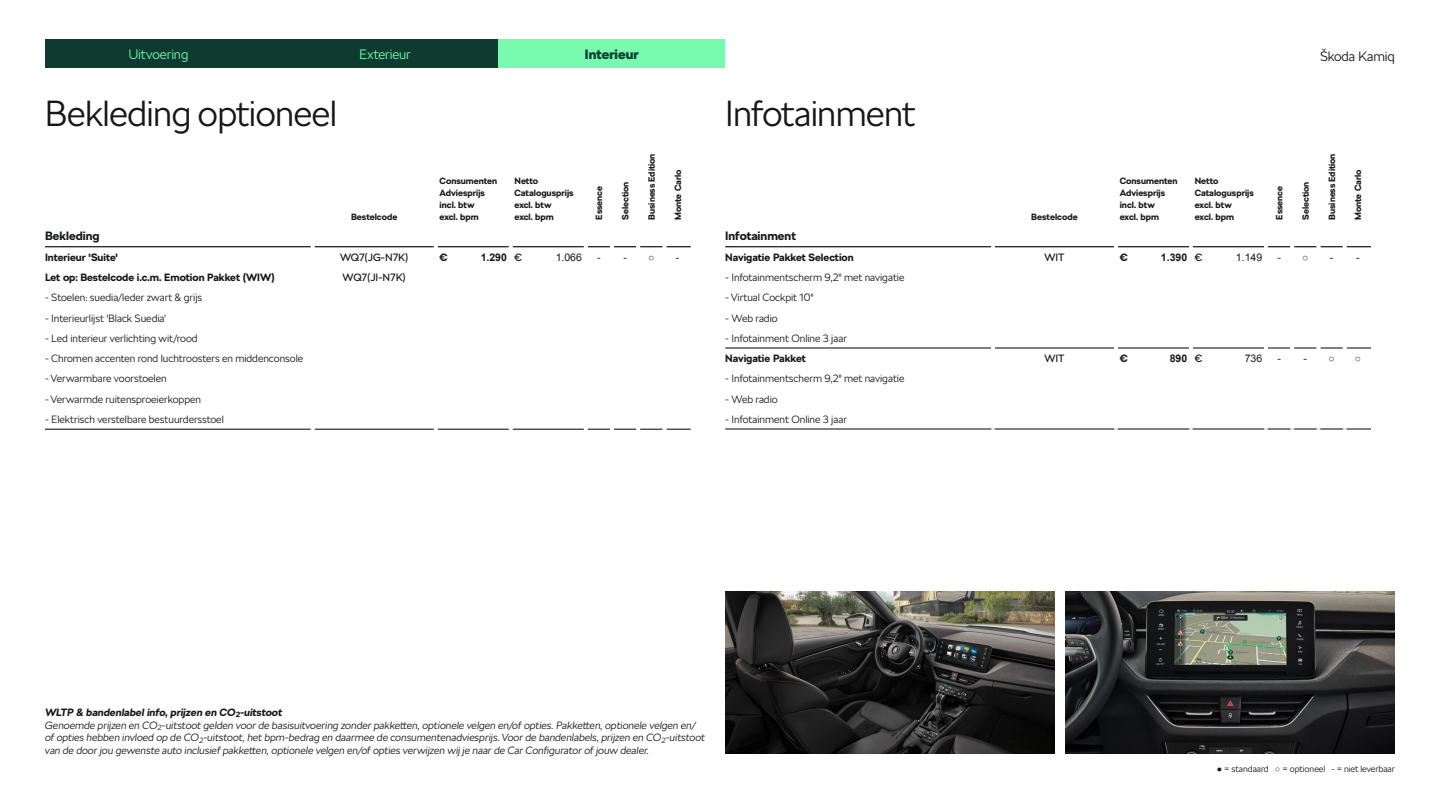
<style>
.page{position:relative;width:1440px;height:810px;background:#fff}
.page>*{position:absolute;margin:0;border:0;box-sizing:border-box;transform-origin:0 0}
.t1{font:300 36px "SKODA Next";letter-spacing:-.015em;color:#161718}
.t2{font:300 13.5px "SKODA Next";letter-spacing:-.01em;color:#78faae}
.t3{font:300 13.5px "SKODA Next";letter-spacing:-.01em;color:#161718}
.t4{font:900 13.5px "SKODA Next";color:#0e3a2f}
.t5{font:700 12px "SKODA Next";color:#161718}
.t6{font:italic 300 10.5px/12.6px "SKODA Next";color:#161718}
.t7{font:300 10.5px "SKODA Next";color:#161718}
.t8{font:700 10.5px/20.2px "SKODA Next";color:#161718}
.t9{font:10.5px/20.2px "SKODA Next";color:#161718}
.t10{font:10.5px "Arial";color:#161718}
.t11{font:700 10.5px "Arial";color:#161718}
.t12{font:700 9px/12px "SKODA Next";color:#161718}
.t13{font:300 9px "SKODA Next";letter-spacing:-.005em;color:#161718}
.s1{font-family:"SKODA Next";font-weight:400}
.s2{font-weight:700}
.s3{font-family:"Arial";font-weight:700}
</style>
<div class="page">
<hr style="left:45px;top:246px;width:266px;height:1px;background:#000">
<hr style="left:315px;top:246px;width:119px;height:1px;background:#000">
<hr style="left:438px;top:246px;width:71px;height:1px;background:#000">
<hr style="left:513px;top:246px;width:71px;height:1px;background:#000">
<svg style="left:588px;top:246px;width:103px;height:1px"></svg>
<hr style="left:45px;top:429px;width:266px;height:1px;background:#000">
<hr style="left:315px;top:429px;width:119px;height:1px;background:#000">
<hr style="left:438px;top:429px;width:71px;height:1px;background:#000">
<hr style="left:513px;top:429px;width:71px;height:1px;background:#000">
<hr style="left:610px;top:226px;width:4px;height:21px;background:#fff">
<hr style="left:636px;top:226px;width:4px;height:21px;background:#fff">
<hr style="left:663px;top:226px;width:3px;height:21px;background:#fff">
<svg style="left:588px;top:429px;width:103px;height:1px"></svg>
<hr style="left:725px;top:246px;width:266px;height:1px;background:#000">
<hr style="left:995px;top:246px;width:119px;height:1px;background:#000">
<hr style="left:1118px;top:246px;width:71px;height:1px;background:#000">
<hr style="left:1193px;top:246px;width:71px;height:1px;background:#000">
<svg style="left:1268px;top:246px;width:103px;height:1px"></svg>
<hr style="left:1290px;top:226px;width:4px;height:21px;background:#fff">
<hr style="left:1317px;top:226px;width:3px;height:21px;background:#fff">
<hr style="left:1343px;top:226px;width:4px;height:21px;background:#fff">
<hr style="left:725px;top:429px;width:268px;height:1px;background:#000">
<hr style="left:993px;top:429px;width:123px;height:1px;background:#000">
<hr style="left:1116px;top:429px;width:75px;height:1px;background:#000">
<hr style="left:1191px;top:429px;width:75px;height:1px;background:#000">
<hr style="left:991px;top:429px;width:4px;height:11px;background:#fff">
<hr style="left:1114px;top:429px;width:4px;height:11px;background:#fff">
<hr style="left:1189px;top:429px;width:4px;height:11px;background:#fff">
<hr style="left:1264px;top:429px;width:4px;height:11px;background:#fff">
<svg style="left:1266px;top:429px;width:105px;height:1px"></svg>
<hr style="left:1343px;top:429px;width:4px;height:11px;background:#fff">
<hr style="left:725px;top:348px;width:266px;height:1px;background:#000">
<hr style="left:995px;top:348px;width:119px;height:1px;background:#000">
<hr style="left:1118px;top:348px;width:71px;height:1px;background:#000">
<hr style="left:1193px;top:348px;width:71px;height:1px;background:#000">
<svg style="left:1268px;top:348px;width:103px;height:1px"></svg>
<hr style="left:1290px;top:348px;width:4px;height:20px;background:#fff">
<hr style="left:1317px;top:348px;width:3px;height:20px;background:#fff">
<hr style="left:1343px;top:348px;width:4px;height:20px;background:#fff">
<img style="left:725px;top:592px;width:330px;height:162px">
<img style="left:1065px;top:592px;width:330px;height:162px">
<div style="left:45px;top:39px;width:227px;height:29px;background:#0e3a2f"></div>
<div style="left:272px;top:39px;width:227px;height:29px;background:#0e3a2f"></div>
<div style="left:499px;top:39px;width:226px;height:29px;background:#78faae"></div>
<p class="t2" style="left:128px;top:46px;width:62px">Uitvoering</p>
<p class="t2" style="left:359px;top:46px;width:53px">Exterieur</p>
<p class="t4" style="left:585px;top:46px;width:55px">Interieur</p>
<p class="t3" style="left:1320px;top:49px;width:76px">Škoda Kamiq</p>
<h1 class="t1" style="left:45px;top:92px;width:294px">Bekleding optioneel</h1>
<h1 class="t1" style="left:725px;top:92px;width:192px">Infotainment</h1>
<p class="t12" style="left:351px;top:211px;width:48px">Bestelcode</p>
<p class="t12" style="left:440px;top:175px;width:59px">Consumenten<br>Adviesprijs incl. btw<br>excl. bpm</p>
<p class="t12" style="left:514px;top:175px;width:61px">Netto<br>Catalogusprijs excl. btw<br>excl. bpm</p>
<p class="t12" style="left:593px;top:220px;width:35px;rotate:-90deg">Essence</p>
<p class="t12" style="left:619px;top:220px;width:40px;rotate:-90deg">Selection</p>
<p class="t12" style="left:646px;top:220px;width:68px;rotate:-90deg">Business Edition</p>
<p class="t12" style="left:672px;top:220px;width:52px;rotate:-90deg">Monte Carlo</p>
<p class="t12" style="left:1031px;top:211px;width:48px">Bestelcode</p>
<p class="t12" style="left:1120px;top:175px;width:59px">Consumenten<br>Adviesprijs incl. btw<br>excl. bpm</p>
<p class="t12" style="left:1195px;top:175px;width:61px">Netto<br>Catalogusprijs excl. btw<br>excl. bpm</p>
<p class="t12" style="left:1273px;top:220px;width:35px;rotate:-90deg">Essence</p>
<p class="t12" style="left:1300px;top:220px;width:40px;rotate:-90deg">Selection</p>
<p class="t12" style="left:1326px;top:220px;width:68px;rotate:-90deg">Business Edition</p>
<p class="t12" style="left:1352px;top:220px;width:52px;rotate:-90deg">Monte Carlo</p>
<p class="t5" style="left:45px;top:229px;width:56px">Bekleding</p>
<p class="t8" style="left:45px;top:247px;width:231px">Interieur 'Suite'<br>Let op: Bestelcode i.c.m. Emotion Pakket (WIW)</p>
<p class="t9" style="left:340px;top:247px;width:70px">WQ7(JG-N7K)<br>WQ7(JI-N7K)</p>
<p class="t8" style="left:439px;top:247px;width:10px">€</p>
<p class="t11" style="left:481px;top:251px;width:43px">1.290 <span class="s1">€</span></p>
<p class="t10" style="left:556px;top:251px;width:28px">1.066</p>
<p class="t10" style="left:597px;top:250px;width:31px">- -</p>
<p class="t10" style="left:648px;top:250px;width:33px">○ -</p>
<p class="t7" style="left:45px;top:292px;width:159px">- Stoelen: suedia/leder zwart &amp; grijs</p>
<p class="t7" style="left:45px;top:312px;width:123px">- Interieurlijst 'Black Suedia'</p>
<p class="t7" style="left:45px;top:332px;width:154px">- Led interieur verlichting wit/rood</p>
<p class="t7" style="left:45px;top:352px;width:260px">- Chromen accenten rond luchtroosters en middenconsole</p>
<p class="t7" style="left:45px;top:373px;width:123px">- Verwarmbare voorstoelen</p>
<p class="t7" style="left:45px;top:393px;width:158px">- Verwarmde ruitensproeierkoppen</p>
<p class="t7" style="left:45px;top:413px;width:180px">- Elektrisch verstelbare bestuurdersstoel</p>
<p class="t5" style="left:725px;top:229px;width:72px">Infotainment</p>
<p class="t8" style="left:725px;top:247px;width:130px">Navigatie Pakket Selection</p>
<p class="t9" style="left:1044px;top:247px;width:22px">WIT</p>
<p class="t8" style="left:1120px;top:247px;width:10px">€</p>
<p class="t11" style="left:1161px;top:251px;width:43px">1.390 <span class="s1">€</span></p>
<p class="t10" style="left:1236px;top:251px;width:28px">1.149</p>
<p class="t10" style="left:1277px;top:250px;width:33px">- ○</p>
<p class="t10" style="left:1330px;top:250px;width:31px">- -</p>
<p class="t7" style="left:725px;top:271px;width:181px">- Infotainmentscherm 9,2" met navigatie</p>
<p class="t7" style="left:725px;top:292px;width:90px">- Virtual Cockpit 10"</p>
<p class="t7" style="left:725px;top:312px;width:54px">- Web radio</p>
<p class="t7" style="left:725px;top:332px;width:123px">- Infotainment Online 3 jaar</p>
<p class="t8" style="left:725px;top:348px;width:82px">Navigatie Pakket</p>
<p class="t9" style="left:1044px;top:348px;width:22px">WIT</p>
<p class="t8" style="left:1120px;top:348px;width:10px">€</p>
<p class="t11" style="left:1170px;top:352px;width:34px">890 <span class="s1">€</span></p>
<p class="t10" style="left:1245px;top:352px;width:19px">736</p>
<p class="t10" style="left:1277px;top:351px;width:31px">- -</p>
<p class="t10" style="left:1328px;top:351px;width:34px">○ ○</p>
<p class="t7" style="left:725px;top:373px;width:181px">- Infotainmentscherm 9,2" met navigatie</p>
<p class="t7" style="left:725px;top:393px;width:54px">- Web radio</p>
<p class="t7" style="left:725px;top:413px;width:123px">- Infotainment Online 3 jaar</p>
<p class="t6" style="left:45px;top:706px;width:662px"><span class="s2">WLTP &amp; bandenlabel info, prijzen en CO</span><sub>2</sub><span class="s2">-uitstoot<br></span>Genoemde prijzen en CO<sub>2</sub>-uitstoot gelden voor de basisuitvoering zonder pakketten, optionele velgen en/of opties. Pakketten, optionele velgen en/ of opties hebben invloed op de CO<sub>2</sub>-uitstoot, het bpm-bedrag en daarmee de consumentenadviesprijs. Voor de bandenlabels, prijzen en CO<sub>2</sub>-uitstoot van de door jou gewenste auto inclusief pakketten, optionele velgen en/of opties verwijzen wij je naar de Car Configurator of jouw dealer.</p>
<p class="t13" style="left:1217px;top:763px;width:180px"><span class="s3">●</span> = standaard <span class="s3">○</span> = optioneel - = niet leverbaar</p>
</div>
